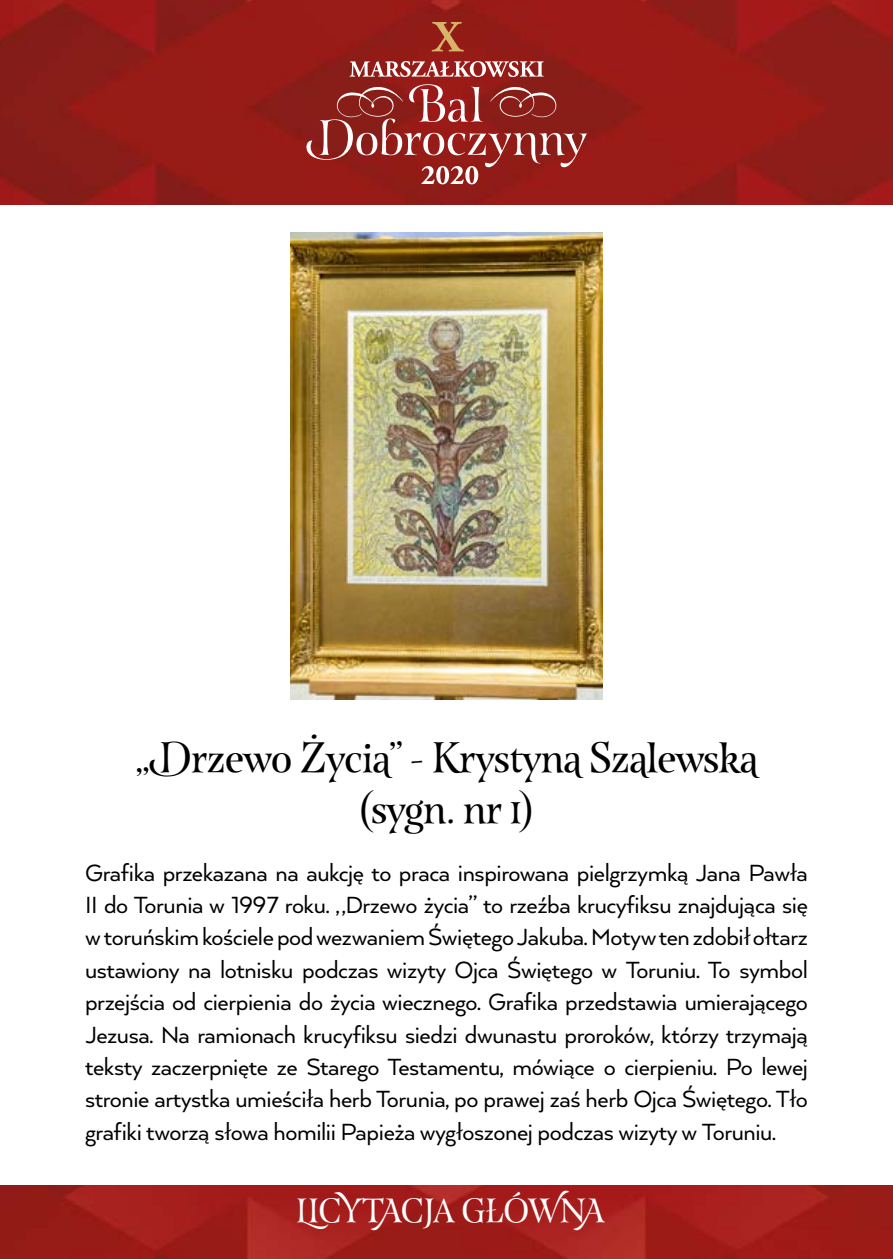
<style>
.page{position:relative;width:893px;height:1259px;background:#fff}
.page>*{position:absolute;margin:0;border:0;box-sizing:border-box;transform-origin:0 0}
.t1{font:42px/50.4px "Esmeralda Pro";letter-spacing:-.02em;color:#000;text-align:center}
.t2{font:33px "Esmeralda Pro";letter-spacing:-.01em;color:#fff}
.t3{font:27px/32.4px "Arquitecta";letter-spacing:-.015em;color:#000;text-align:justify}
</style>
<div class="page">
<img style="left:0;top:0;width:893px;height:204px">
<img style="left:0;top:1185px;width:893px;height:74px">
<svg style="left:306px;top:84px;width:281px;height:100px;background:#9f3b37"></svg>
<svg style="left:350px;top:61px;width:194px;height:16px"></svg>
<svg style="left:431px;top:22px;width:33px;height:29px"></svg>
<img style="left:291px;top:232px;width:311px;height:467px">
<h1 class="t1" style="left:135px;top:730px;width:625px">„Drzewo Życia” - Krystyna Szalewska (sygn. nr 1)</h1>
<p class="t3" style="left:85px;top:855px;width:724px">Grafika przekazana na aukcję to praca inspirowana pielgrzymką Jana Pawła II do Torunia w 1997 roku. „Drzewo życia” to rzeźba krucyfiksu znajdująca się w toruńskim kościele pod wezwaniem Świętego Jakuba. Motyw ten zdobił ołtarz ustawiony na lotnisku podczas wizyty Ojca Świętego w Toruniu. To symbol przejścia od cierpienia do życia wiecznego. Grafika przedstawia umierającego Jezusa. Na ramionach krucyfiksu siedzi dwunastu proroków, którzy trzymają teksty zaczerpnięte ze Starego Testamentu, mówiące o cierpieniu. Po lewej stronie artystka umieściła herb Torunia, po prawej zaś herb Ojca Świętego. Tło grafiki tworzą słowa homilii Papieża wygłoszonej podczas wizyty w Toruniu.</p>
<p class="t2" style="left:296px;top:1186px;width:310px">LICYTACJA GŁÓWNA</p>
</div>
